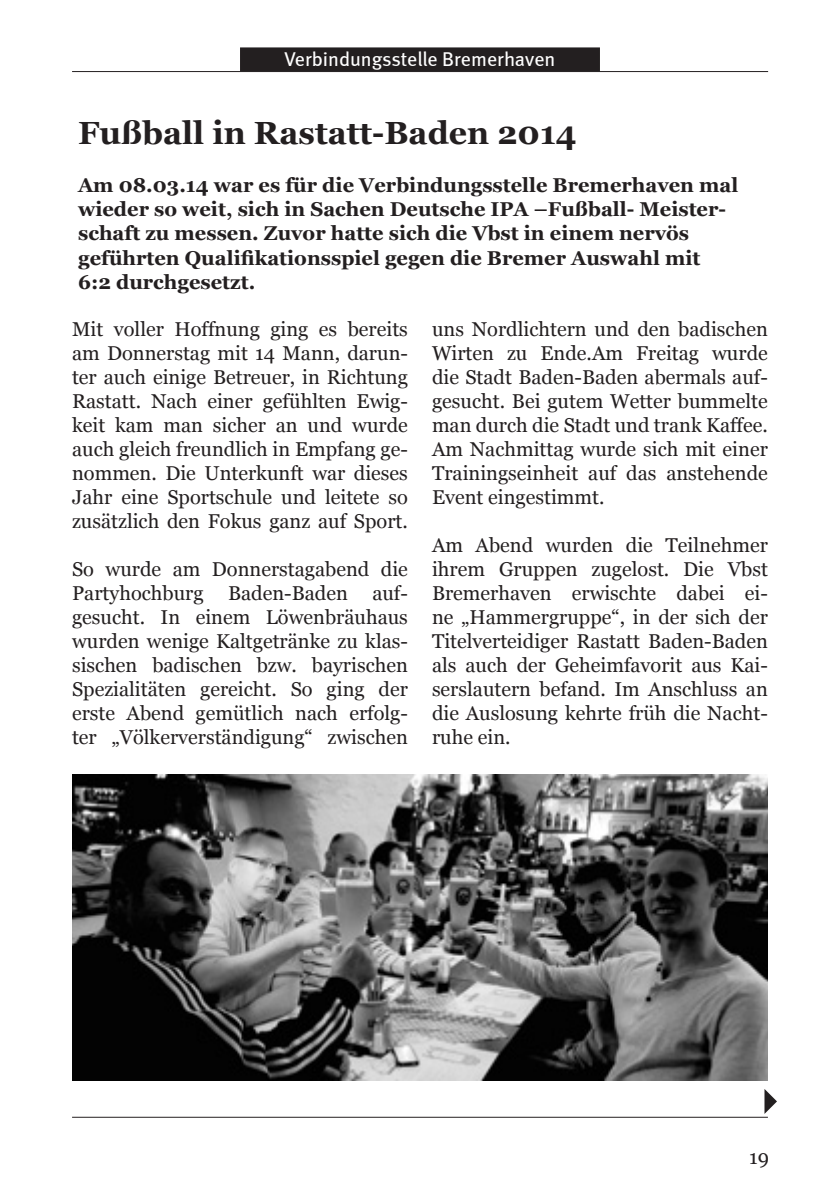
<style>
.page{position:relative;width:840px;height:1191px;background:#fff}
.page>*{position:absolute;margin:0;border:0;box-sizing:border-box;transform-origin:0 0}
.t1{font:700 32px "Georgia";color:#231f20}
.t2{font:20px/24px "Georgia";color:#231f20;text-align:justify}
.t3{font:700 20px/24px "Georgia";color:#231f20}
.t4{font:20px "Meta";letter-spacing:-.005em;color:#fff}
</style>
<div class="page">
<hr style="left:72px;top:1116px;width:695px;height:1px;background:#231f20">
<hr style="left:72px;top:71px;width:695px;height:1px;background:#231f20">
<div style="left:240px;top:47px;width:359px;height:24px;background:#231f20"></div>
<img style="left:72px;top:774px;width:695px;height:306px">
<svg style="left:764px;top:1089px;width:12px;height:25px"></svg>
<p class="t4" style="left:284px;top:47px;width:272px">Verbindungsstelle Bremerhaven</p>
<h1 class="t1" style="left:78px;top:113px;width:499px">Fußball in Rastatt-Baden 2014</h1>
<p class="t3" style="left:78px;top:174px;width:661px">Am 08.03.14 war es für die Verbindungsstelle Bremerhaven mal wieder so weit, sich in Sachen Deutsche IPA –Fußball- Meister&shy;schaft zu messen. Zuvor hatte sich die Vbst in einem nervös geführten Qualifikationsspiel gegen die Bremer Auswahl mit<br>6:2 durchgesetzt.</p>
<p class="t2" style="left:72px;top:318px;width:337px">Mit voller Hoffnung ging es bereits am Donnerstag mit 14 Mann, darun&shy;ter auch einige Betreuer, in Richtung Rastatt. Nach einer gefühlten Ewig&shy;keit kam man sicher an und wurde auch gleich freundlich in Empfang ge&shy;nommen. Die Unterkunft war dieses Jahr eine Sportschule und leitete so zusätzlich den Fokus ganz auf Sport.</p>
<p class="t2" style="left:72px;top:558px;width:337px">So wurde am Donnerstagabend die Partyhochburg Baden-Baden auf&shy;gesucht. In einem Löwenbräuhaus wurden wenige Kaltgetränke zu klas&shy;sischen badischen bzw. bayrischen Spezialitäten gereicht. So ging der erste Abend gemütlich nach erfolg&shy;ter „Völkerverständigung“ zwischen</p>
<p class="t2" style="left:432px;top:318px;width:337px">uns Nordlichtern und den badischen Wirten zu Ende.Am Freitag wurde die Stadt Baden-Baden abermals auf&shy;gesucht. Bei gutem Wetter bummelte man durch die Stadt und trank Kaffee.<br>Am Nachmittag wurde sich mit einer Trainingseinheit auf das anstehende Event eingestimmt.</p>
<p class="t2" style="left:432px;top:534px;width:337px">Am Abend wurden die Teilnehmer ihrem Gruppen zugelost. Die Vbst Bremerhaven erwischte dabei ei&shy;ne „Hammergruppe“, in der sich der Titelverteidiger Rastatt Baden-Baden als auch der Geheimfavorit aus Kai&shy;serslautern befand. Im Anschluss an die Auslosung kehrte früh die Nacht&shy;ruhe ein.</p>
<p class="t2" style="left:748px;top:1145px;width:21px">19</p>
</div>
